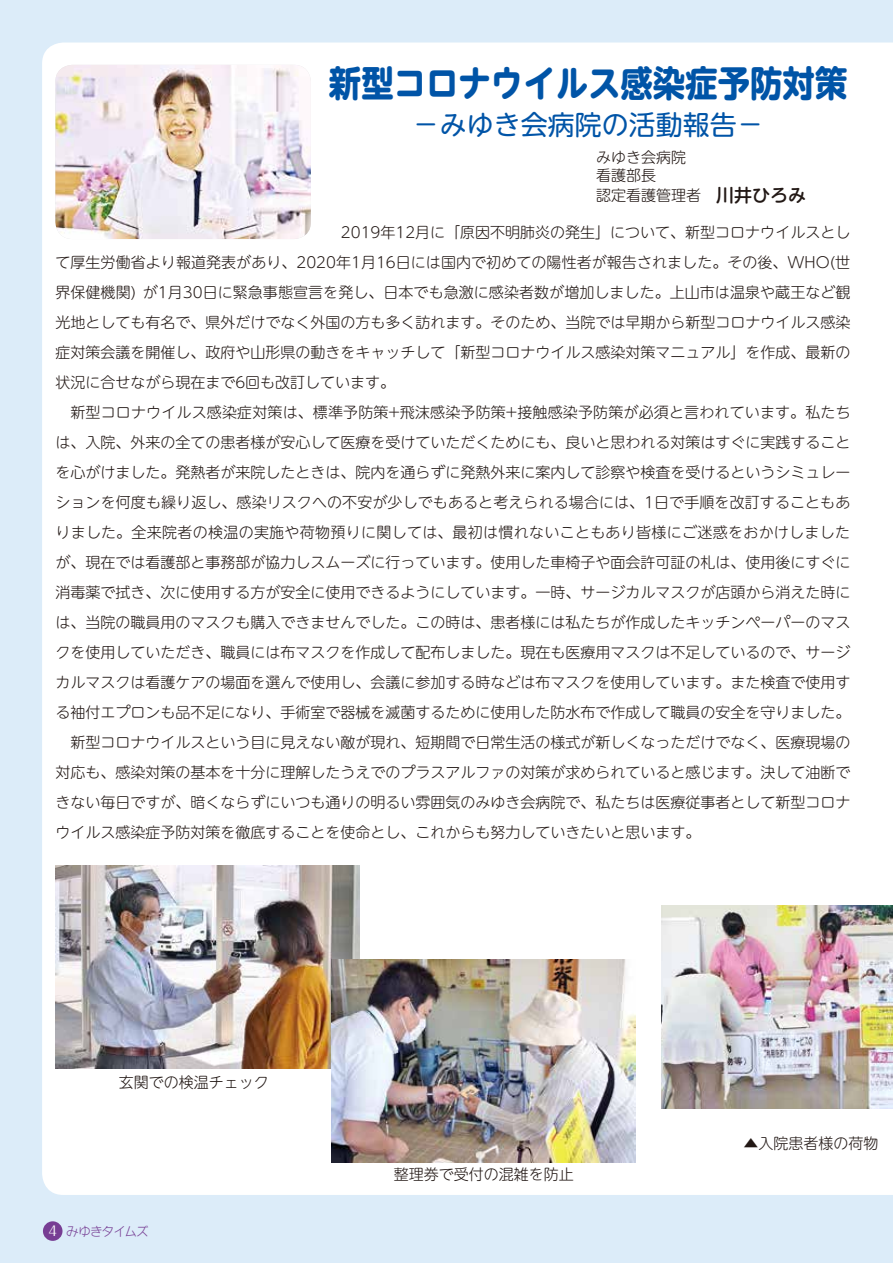
<style>
.page{position:relative;width:893px;height:1263px;background:#dcecf9}
.page>*{position:absolute;margin:0;border:0;box-sizing:border-box;transform-origin:0 0}
.t1{font:700 36px "UD Shin M Go Pr 6 N";color:#0054a7;scale:.9 1}
.t2{font:27px "UD Shin M Go Pr 6 N";color:#0054a7}
.t3{font:300 15px/30px "UD Shin M Go Pr 6 N";color:#221815;text-align:justify}
.t4{font:300 15px "UD Shin M Go Pr 6 N";letter-spacing:.02em;color:#221815}
.t5{font:300 12.3px "Wanpaku GN Std";letter-spacing:-.04em;color:#773e94}
.s1{font-weight:500;font-size:18px}
.s2{font-family:"Folk Pro";font-weight:400;font-size:13.5px;color:#fff}
</style>
<div class="page">
<div style="left:42px;top:43px;width:851px;height:1152px;background:#fff"></div>
<div style="left:43px;top:1221px;width:20px;height:20px;background:#773e94;border-radius:50%"></div>
<img style="left:55px;top:865px;width:304px;height:203px">
<img style="left:332px;top:960px;width:304px;height:203px">
<img style="left:662px;top:906px;width:231px;height:203px">
<img style="left:55px;top:65px;width:256px;height:174px">
<h1 class="t1" style="left:329px;top:52px;width:578px">新型コロナウイルス感染症予防対策</h1>
<h2 class="t2" style="left:413px;top:102px;width:352px">－みゆき会病院の活動報告－</h2>
<p class="t3" style="left:596px;top:148px;width:106px;line-height:18px">みゆき会病院看護部長　　　</p>
<p class="t3" style="left:596px;top:179px;width:211px">認定看護管理者　<span class="s1">川井ひろみ</span></p>
<p class="t3" style="left:55px;top:217px;width:797px;text-indent:285px">2019年12月に「原因不明肺炎の発生」について、新型コロナウイルスとして厚生労働省より報道発表があり、2020年1月16日には国内で初めての陽性者が報告されました。その後、WHO(世界保健機関) が1月30日に緊急事態宣言を発し、日本でも急激に感染者数が増加しました。上山市は温泉や蔵王など観光地としても有名で、県外だけでなく外国の方も多く訪れます。そのため、当院では早期から新型コロナウイルス感染症対策会議を開催し、政府や山形県の動きをキャッチして「新型コロナウイルス感染対策マニュアル」を作成、最新の状況に合せながら現在まで6回も改訂しています。</p>
<p class="t3" style="left:70px;top:397px;width:782px">新型コロナウイルス感染症対策は、標準予防策+飛沫感染予防策+接触感染予防策が必須と言われています。私たち</p>
<p class="t3" style="left:55px;top:427px;width:796px">は、入院、外来の全ての患者様が安心して医療を受けていただくためにも、良いと思われる対策はすぐに実践すること</p>
<p class="t3" style="left:55px;top:457px;width:796px">を心がけました。発熱者が来院したときは、院内を通らずに発熱外来に案内して診察や検査を受けるというシミュレー</p>
<p class="t3" style="left:55px;top:487px;width:796px">ションを何度も繰り返し、感染リスクへの不安が少しでもあると考えられる場合には、1日で手順を改訂することもあ</p>
<p class="t4" style="left:55px;top:520px;width:796px">りました。全来院者の検温の実施や荷物預りに関しては、最初は慣れないこともあり皆様にご迷惑をおかけしました</p>
<p class="t3" style="left:55px;top:547px;width:796px">が、現在では看護部と事務部が協力しスムーズに行っています。使用した車椅子や面会許可証の札は、使用後にすぐに</p>
<p class="t3" style="left:55px;top:577px;width:796px">消毒薬で拭き、次に使用する方が安全に使用できるようにしています。一時、サージカルマスクが店頭から消えた時に</p>
<p class="t3" style="left:55px;top:607px;width:796px">は、当院の職員用のマスクも購入できませんでした。この時は、患者様には私たちが作成したキッチンペーパーのマス</p>
<p class="t3" style="left:55px;top:637px;width:796px">クを使用していただき、職員には布マスクを作成して配布しました。現在も医療用マスクは不足しているので、サージ</p>
<p class="t3" style="left:55px;top:667px;width:796px">カルマスクは看護ケアの場面を選んで使用し、会議に参加する時などは布マスクを使用しています。また検査で使用す</p>
<p class="t3" style="left:55px;top:697px;width:796px">る袖付エプロンも品不足になり、手術室で器械を滅菌するために使用した防水布で作成して職員の安全を守りました。</p>
<p class="t3" style="left:70px;top:727px;width:781px">新型コロナウイルスという目に見えない敵が現れ、短期間で日常生活の様式が新しくなっただけでなく、医療現場の</p>
<p class="t3" style="left:55px;top:757px;width:796px">対応も、感染対策の基本を十分に理解したうえでのプラスアルファの対策が求められていると感じます。決して油断で</p>
<p class="t3" style="left:55px;top:787px;width:796px">きない毎日ですが、暗くならずにいつも通りの明るい雰囲気のみゆき会病院で、私たちは医療従事者として新型コロナ</p>
<p class="t3" style="left:55px;top:817px;width:646px">ウイルス感染症予防対策を徹底することを使命とし、これからも努力していきたいと思います。</p>
<p class="t3" style="left:119px;top:1066px;width:151px">玄関での検温チェック</p>
<p class="t5" style="left:48px;top:1222px;width:102px"><span class="s2">4</span> みゆきタイムズ</p>
<p class="t3" style="left:394px;top:1158px;width:181px">整理券で受付の混雑を防止</p>
<p class="t3" style="left:744px;top:1127px;width:151px">▲︎入院患者様の荷物　</p>
</div>
